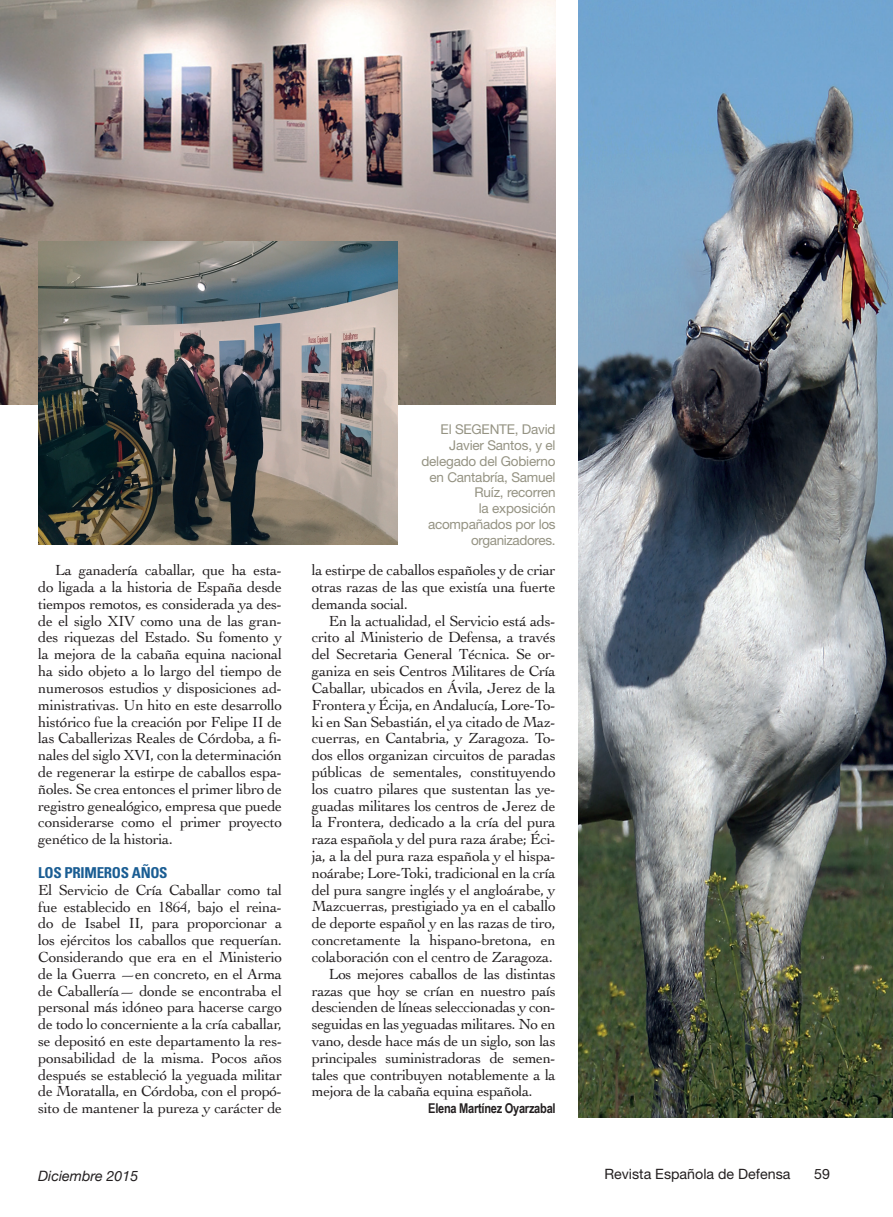
<style>
.page{position:relative;width:893px;height:1217px;background:#fff}
.page>*{position:absolute;margin:0;border:0;box-sizing:border-box;transform-origin:0 0}
.t1{font:15.3px/16.8px "Cochin";letter-spacing:-.02em;color:#231f20;text-align:justify}
.t2{font:700 condensed 15px "Univers";letter-spacing:-.02em;color:#1a5d93}
.t3{font:14.25px "Helvetica Neue";color:#231f20}
.t4{font:italic 14.25px "Helvetica Neue";color:#231f20}
.t5{font:13.5px/15.8px "Helvetica Neue";letter-spacing:-.015em;color:#959383;text-align:right}
.t6{font:700 13.5px "Arial Narrow";letter-spacing:-.02em;color:#231f20}
</style>
<div class="page">
<img style="left:0;top:0;width:556px;height:404px">
<img style="left:38px;top:242px;width:360px;height:302px">
<img style="left:578px;top:0;width:315px;height:1116px">
<p class="t1" style="left:38px;top:561px;width:245px;text-indent:17px">La ganadería caballar, que ha esta&shy;do ligada a la historia de España desde tiempos remotos, es considerada ya des&shy;de el siglo XIV como una de las gran&shy;des riquezas del Estado. Su fomento y la mejora de la cabaña equina nacional ha sido objeto a lo largo del tiempo de numerosos estudios y disposiciones ad&shy;ministrativas. Un hito en este desarrollo histórico fue la creación por Felipe II de las Caballerizas Reales de Córdoba, a fi&shy;nales del siglo XVI, con la determinación de regenerar la estirpe de caballos espa&shy;ñoles. Se crea entonces el primer libro de registro genealógico, empresa que puede considerarse como el primer proyecto genético de la historia.</p>
<p class="t2" style="left:38px;top:863px;width:131px">LOS PRIMEROS AÑOS</p>
<p class="t1" style="left:38px;top:880px;width:245px">El Servicio de Cría Caballar como tal fue establecido en 1864, bajo el reina&shy;do de Isabel II, para proporcionar a los ejércitos los caballos que requerían.<br>Considerando que era en el Ministerio de la Guerra —en concreto, en el Arma de Caballería— donde se encontraba el personal más idóneo para hacerse cargo de todo lo concerniente a la cría caballar, se depositó en este departamento la res&shy;ponsabilidad de la misma. Pocos años después se estableció la yeguada militar de Moratalla, en Córdoba, con el propó&shy;sito de mantener la pureza y carácter de</p>
<p class="t5" style="left:421px;top:421px;width:136px">El SEGENTE, David<br>Javier Santos, y el delegado del Gobierno en Cantabría, Samuel<br>Ruíz, recorren<br>la exposición acompañados por los organizadores.</p>
<p class="t1" style="left:312px;top:561px;width:245px">la estirpe de caballos españoles y de criar otras razas de las que existía una fuerte demanda social.</p>
<p class="t1" style="left:329px;top:611px;width:228px">En la actualidad, el Servicio está ads-</p>
<p class="t1" style="left:312px;top:628px;width:245px">crito al Ministerio de Defensa, a través</p>
<p class="t1" style="left:312px;top:645px;width:245px">del Secretaria General Técnica. Se or-</p>
<p class="t1" style="left:312px;top:662px;width:245px">ganiza en seis Centros Militares de Cría</p>
<p class="t1" style="left:312px;top:678px;width:245px">Caballar, ubicados en Ávila, Jerez de la</p>
<p class="t1" style="left:312px;top:695px;width:245px">Frontera y Écija, en Andalucía, Lore-To-</p>
<p class="t1" style="left:312px;top:712px;width:245px">ki en San Sebastián, el ya citado de Maz-</p>
<p class="t1" style="left:312px;top:729px;width:245px">cuerras, en Cantabria, y Zaragoza. To-</p>
<p class="t1" style="left:312px;top:746px;width:245px">dos ellos organizan circuitos de paradas</p>
<p class="t1" style="left:312px;top:762px;width:245px">públicas de sementales, constituyendo</p>
<p class="t1" style="left:312px;top:779px;width:245px">los cuatro pilares que sustentan las ye-</p>
<p class="t1" style="left:312px;top:796px;width:245px">guadas militares los centros de Jerez de</p>
<p class="t1" style="left:312px;top:813px;width:245px">la Frontera, dedicado a la cría del pura</p>
<p class="t1" style="left:312px;top:830px;width:245px">raza española y del pura raza árabe; Éci-</p>
<p class="t1" style="left:312px;top:846px;width:245px">ja, a la del pura raza española y el hispa-</p>
<p class="t1" style="left:312px;top:863px;width:245px">noárabe; Lore-Toki, tradicional en la cría</p>
<p class="t1" style="left:312px;top:880px;width:245px">del pura sangre inglés y el angloárabe, y</p>
<p class="t1" style="left:312px;top:897px;width:245px">Mazcuerras, prestigiado ya en el caballo</p>
<p class="t1" style="left:312px;top:914px;width:245px">de deporte español y en las razas de tiro,</p>
<p class="t1" style="left:312px;top:930px;width:245px">concretamente la hispano-bretona, en</p>
<p class="t1" style="left:312px;top:947px;width:243px">colaboración con el centro de Zaragoza.</p>
<p class="t1" style="left:329px;top:964px;width:228px">Los mejores caballos de las distintas</p>
<p class="t1" style="left:312px;top:981px;width:245px">razas que hoy se crían en nuestro país</p>
<p class="t1" style="left:312px;top:998px;width:245px">descienden de líneas seleccionadas y con-</p>
<p class="t1" style="left:312px;top:1014px;width:245px">seguidas en las yeguadas militares. No en</p>
<p class="t1" style="left:312px;top:1031px;width:245px">vano, desde hace más de un siglo, son las</p>
<p class="t1" style="left:312px;top:1048px;width:245px">principales suministradoras de semen-</p>
<p class="t1" style="left:312px;top:1065px;width:245px">tales que contribuyen notablemente a la</p>
<p class="t1" style="left:312px;top:1082px;width:222px">mejora de la cabaña equina española.</p>
<p class="t6" style="left:428px;top:1097px;width:129px">Elena Martínez Oyarzabal</p>
<p class="t4" style="left:38px;top:1163px;width:102px">Diciembre 2015</p>
<p class="t3" style="left:604px;top:1164px;width:188px">Revista Española de Defensa</p>
<p class="t3" style="left:814px;top:1164px;width:17px">59</p>
</div>
